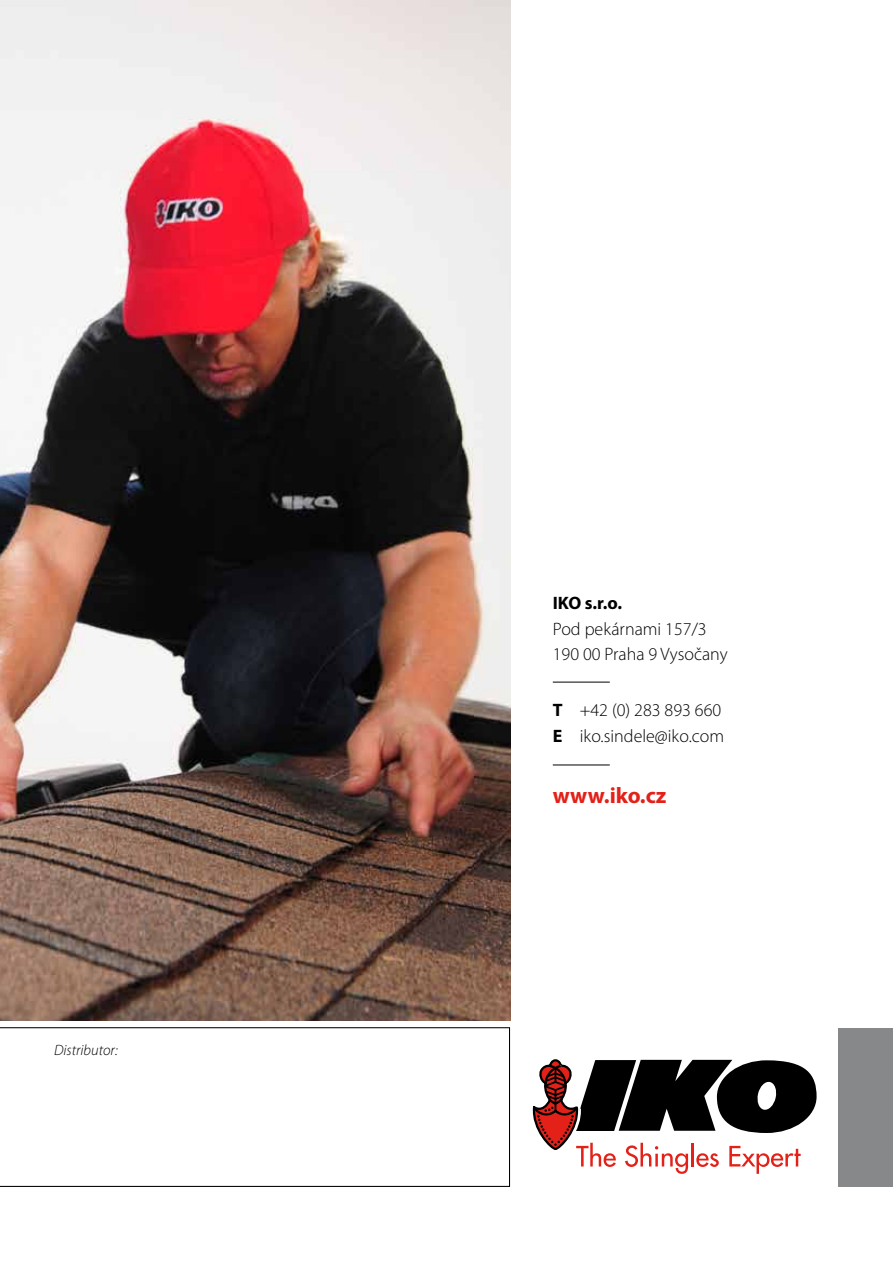
<style>
.page{position:relative;width:893px;height:1263px;background:#fff}
.page>*{position:absolute;margin:0;border:0;box-sizing:border-box;transform-origin:0 0}
.t1{font:700 22.5px "Myriad Pro";color:#e32119}
.t2{font:300 18px/25.5px "Myriad Pro";color:#000}
.t3{font:700 18px "Myriad Pro";color:#000}
.t4{font:italic 300 15px "Myriad Pro";color:#000}
.s1{font-weight:700}
</style>
<div class="page">
<img style="left:0;top:0;width:510px;height:1021px">
<svg style="left:0;top:1027px;width:510px;height:160px"></svg>
<div style="left:839px;top:1028px;width:54px;height:158px;background:#87888a"></div>
<hr style="left:553px;top:682px;width:57px;height:1px;background:#000">
<hr style="left:553px;top:765px;width:57px;height:1px;background:#000">
<svg style="left:532px;top:1059px;width:285px;height:115px"></svg>
<p class="t4" style="left:54px;top:1040px;width:65px">Distributor:</p>
<p class="t3" style="left:553px;top:591px;width:71px">IKO s.r.o.</p>
<p class="t2" style="left:553px;top:616px;width:176px">Pod pekárnami 157/3<br>190 00 Praha 9 Vysočany</p>
<p class="t2" style="left:553px;top:697px;width:173px"><span class="s1">T</span> +42 (0) 283 893 660<br><span class="s1">E</span> iko.sindele@iko.com</p>
<p class="t1" style="left:553px;top:781px;width:115px">www.iko.cz</p>
</div>
